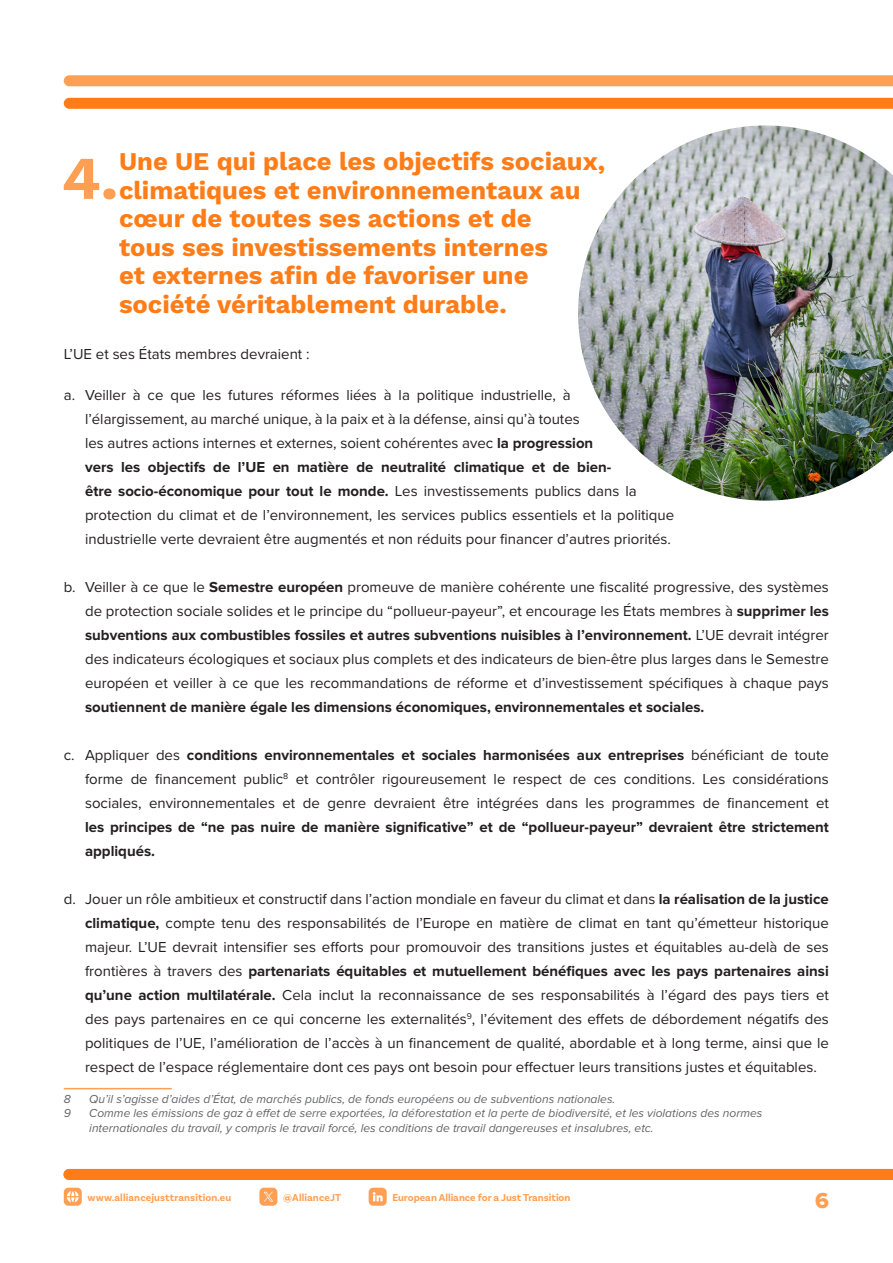
<style>
.page{position:relative;width:893px;height:1263px;background:#fff}
.page>*{position:absolute;margin:0;border:0;box-sizing:border-box;transform-origin:0 0}
.t1{font:700 60.6px "Work Sans";color:#ff9f53}
.t2{font:700 25.5px/28.5px "Work Sans";color:#ff7c17}
.t3{font:22.5px "Proxima Nova Extrabld";color:#ff9f53}
.t4{font:15px/24px "Proxima Nova";color:#231f20;text-align:justify}
.t5{font:700 15px/24px "Proxima Nova";color:#231f20}
.t6{font:italic 12px/14.4px "Proxima Nova";color:#636466}
.t7{font:700 10.5px "Basic Sans";letter-spacing:.01em;color:#ff9f53}
.s1{font-weight:700}
</style>
<div class="page">
<div style="left:64px;top:1169px;width:829px;height:11px;background:#ff7c17"></div>
<div style="left:64px;top:1188px;width:18px;height:18px;background:#ff9f53;border-radius:5px"></div>
<svg style="left:67px;top:1191px;width:12px;height:11px"></svg>
<div style="left:259px;top:1188px;width:18px;height:18px;background:#ff9f53;border-radius:5px"></div>
<svg style="left:264px;top:1192px;width:9px;height:9px"></svg>
<svg style="left:369px;top:1188px;width:18px;height:18px"></svg>
<hr style="left:64px;top:1088px;width:108px;height:1px;background:#ff9f53">
<svg style="left:64px;top:75px;width:829px;height:11px;background:#ffa157"></svg>
<svg style="left:64px;top:98px;width:829px;height:11px;background:#ff7e1a"></svg>
<img style="left:578px;top:125px;width:315px;height:376px">
<h1 class="t1" style="left:62px;top:143px;width:58px">4.</h1>
<h2 class="t2" style="left:119px;top:149px;width:488px">Une UE qui place les objectifs sociaux, climatiques et environnementaux au cœur de toutes ses actions et de<br>tous ses investissements internes<br>et externes afin de favoriser une société véritablement durable.</h2>
<p class="t4" style="left:64px;top:341px;width:247px">L’UE et ses États membres devraient :</p>
<p class="t4" style="left:85px;top:382px;width:591px;text-align:left;text-indent:-21px">a. Veiller à ce que les futures réformes liées à la politique industrielle, à l’élargissement, au marché unique, à la paix et à la défense, ainsi qu’à toutes<br>les autres actions internes et externes, soient cohérentes avec <span class="s1">la progression<br>vers les objectifs de l’UE en matière de neutralité climatique et de bien-<br>être socio-économique pour tout le monde.</span> Les investissements publics dans la protection du climat et de l’environnement, les services publics essentiels et la politique industrielle verte devraient être augmentés et non réduits pour financer d’autres priorités.</p>
<p class="t4" style="left:85px;top:574px;width:745px;text-indent:-21px">b. Veiller à ce que le <span class="s1">Semestre européen</span> promeuve de manière cohérente une fiscalité progressive, des systèmes de protection sociale solides et le principe du “pollueur-payeur”, et encourage les États membres à <span class="s1">supprimer les subventions aux combustibles fossiles et autres subventions nuisibles à l’environnement.</span> L’UE devrait intégrer des indicateurs écologiques et sociaux plus complets et des indicateurs de bien-être plus larges dans le Semestre européen et veiller à ce que les recommandations de réforme et d’investissement spécifiques à chaque pays</p>
<p class="t5" style="left:85px;top:695px;width:621px">soutiennent de manière égale les dimensions économiques, environnementales et sociales.</p>
<p class="t4" style="left:85px;top:742px;width:745px;text-indent:-21px">c. Appliquer des <span class="s1">conditions environnementales et sociales harmonisées aux entreprises</span> bénéficiant de toute forme de financement public<sup>8</sup> et contrôler rigoureusement le respect de ces conditions. Les considérations sociales, environnementales et de genre devraient être intégrées dans les programmes de financement et</p>
<p class="t5" style="left:85px;top:815px;width:745px">les principes de “ne pas nuire de manière significative” et de “pollueur-payeur” devraient être strictement appliqués.</p>
<p class="t4" style="left:85px;top:886px;width:745px;text-indent:-21px">d. Jouer un rôle ambitieux et constructif dans l’action mondiale en faveur du climat et dans <span class="s1">la réalisation de la justice climatique,</span> compte tenu des responsabilités de l’Europe en matière de climat en tant qu’émetteur historique majeur. L’UE devrait intensifier ses efforts pour promouvoir des transitions justes et équitables au-delà de ses frontières à travers des <span class="s1">partenariats équitables et mutuellement bénéfiques avec les pays partenaires ainsi qu’une action multilatérale.</span> Cela inclut la reconnaissance de ses responsabilités à l’égard des pays tiers et des pays partenaires en ce qui concerne les externalités<sup>9</sup>, l’évitement des effets de débordement négatifs des politiques de l’UE, l’amélioration de l’accès à un financement de qualité, abordable et à long terme, ainsi que le respect de l’espace réglementaire dont ces pays ont besoin pour effectuer leurs transitions justes et équitables.</p>
<p class="t6" style="left:64px;top:1092px;width:8px">8</p>
<p class="t6" style="left:89px;top:1092px;width:528px">Qu’il s’agisse d’aides d’État, de marchés publics, de fonds européens ou de subventions nationales.</p>
<p class="t6" style="left:64px;top:1106px;width:9px">9</p>
<p class="t6" style="left:89px;top:1106px;width:675px">Comme les émissions de gaz à effet de serre exportées, la déforestation et la perte de biodiversité, et les violations des normes internationales du travail, y compris le travail forcé, les conditions de travail dangereuses et insalubres, etc.</p>
<p class="t7" style="left:88px;top:1191px;width:145px">www.alliancejusttransition.eu</p>
<p class="t7" style="left:283px;top:1191px;width:59px">@AllianceJT</p>
<p class="t7" style="left:392px;top:1191px;width:180px">European Alliance for a Just Transition</p>
<h3 class="t3" style="left:815px;top:1184px;width:15px">6</h3>
</div>
